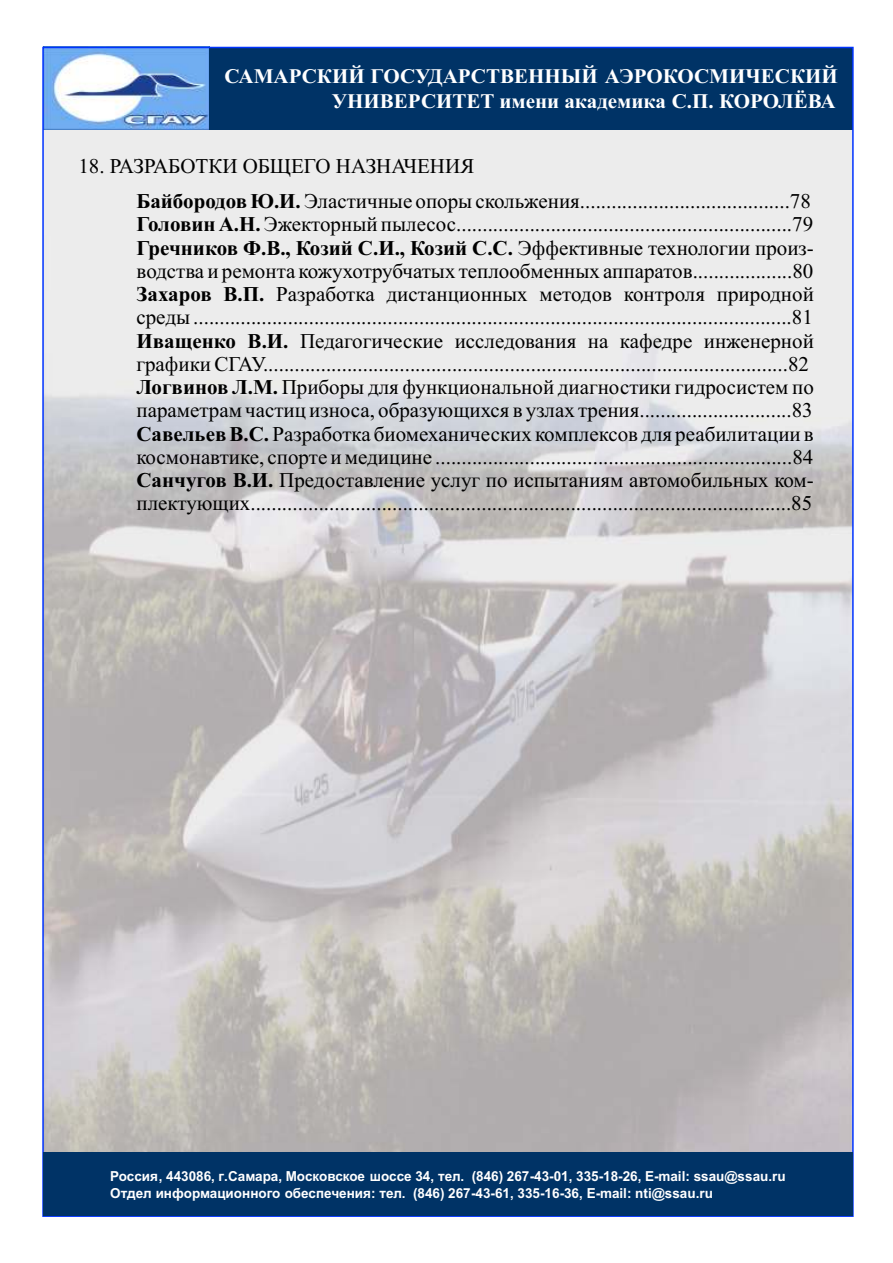
<style>
.page{position:relative;width:893px;height:1263px;background:#fff}
.page>*{position:absolute;margin:0;border:0;box-sizing:border-box;transform-origin:0 0}
.t1{font:21px/23.2px "Times New Roman";color:#000}
.t2{font:700 20.7px/24.9px "Times New Roman";color:#fff;text-align:right}
.t3{font:700 13.8px/16.5px "Arial";color:#fff}
.s1{font-weight:700}
</style>
<div class="page">
<img style="left:45px;top:129px;width:806px;height:1023px">
<img style="left:45px;top:50px;width:164px;height:79px">
<div style="left:209px;top:47px;width:644px;height:82px;background:#036"></div>
<div style="left:43px;top:1152px;width:809px;height:64px;background:#036"></div>
<p class="t2" style="left:224px;top:66px;width:615px">САМАРСКИЙ ГОСУДАРСТВЕННЫЙ АЭРОКОСМИЧЕСКИЙ<br>УНИВЕРСИТЕТ имени академика С.П. КОРОЛЁВА</p>
<p class="t1" style="left:136px;top:151px;width:676px;line-height:35px;text-indent:-58px">18. РАЗРАБОТКИ ОБЩЕГО НАЗНАЧЕНИЯ<br><span class="s1">Байбородов Ю.И.</span> Эластичные опоры скольжения........................................78</p>
<p class="t1" style="left:136px;top:215px;width:679px"><span class="s1">Головин А.Н.</span> Эжекторный пылесос................................................................79<br><span class="s1">Гречников Ф.В., Козий С.И., Козий С.С.</span> Эффективные технологии произ&shy;водства и ремонта кожухотрубчатых теплообменных аппаратов...................80<br><span class="s1">Захаров В.П.</span> Разработка дистанционных методов контроля природной среды ..................................................................................................................81<br><span class="s1">Иващенко В.И.</span> Педагогические исследования на кафедре инженерной графики СГАУ....................................................................................................82<br><span class="s1">Логвинов Л.М.</span> Приборы для функциональной диагностики гидросистем по параметрам частиц износа, образующихся в узлах трения.............................83<br><span class="s1">Савельев В.С.</span> Разработка биомеханических комплексов для реабилитации в космонавтике, спорте и медицине ....................................................................84<br><span class="s1">Санчугов В.И.</span> Предоставление услуг по испытаниям автомобильных ком&shy;плектующих.......................................................................................................85</p>
<p class="t3" style="left:110px;top:1169px;width:677px">Россия, 443086, г.Самара, Московское шоссе 34, тел. (846) 267-43-01, 335-18-26, E-mail: ssau@ssau.ru<br>Отдел информационного обеспечения: тел. (846) 267-43-61, 335-16-36, E-mail: nti@ssau.ru</p>
</div>
